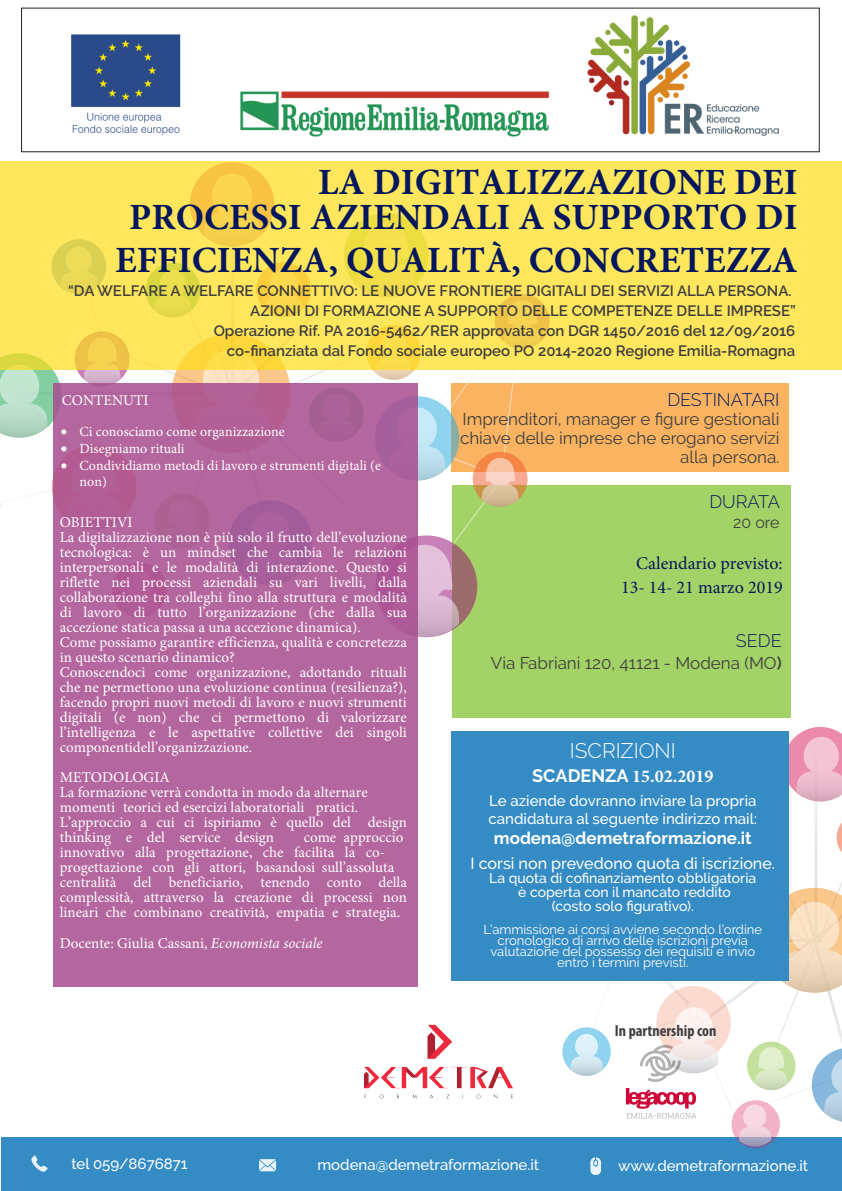
<style>
.page{position:relative;width:842px;height:1191px;background:#fff}
.page>*{position:absolute;margin:0;border:0;box-sizing:border-box;transform-origin:0 0}
.t1{font:700 37px/35px "Minion Pro";color:#04175c;text-align:right}
.t2{font:300 21px "Raleway";color:#fff}
.t3{font:18px/23.8px "Minion Pro";color:#04175c;text-align:right}
.t4{font:300 18px "Raleway";color:#04175c}
.t5{font:700 18px "Minion Pro";color:#fff}
.t6{font:17px/19px "Raleway";color:#3e3e3f;text-align:right}
.t7{font:700 17px "Raleway";color:#fff}
.t8{font:500 16px "Raleway";color:#fff}
.t9{font:700 condensed 16px "Myriad Pro";color:#3e3e3f}
.t10{font:16px "Raleway";color:#3e3e3f}
.t11{font:15px/15px "Minion Pro";color:#fff}
.t12{font:600 15px/20px "Raleway";color:#3e3e3f;text-align:right}
.t13{font:500 15px/18px "Raleway";color:#fff}
.t14{font:14px/16.8px "Minion Pro";color:#fff}
.t15{font:500 14px/14px "Raleway";color:#fff;text-align:center}
.t16{font:13px/11px "Raleway";color:#fff;text-align:center}
.s1{font-style:italic}
.s2{font-weight:600}
.s3{font-family:"Raleway"}
</style>
<div class="page">
<div style="left:452px;top:485px;width:338px;height:232px;background:#a3d266"></div>
<div style="left:451px;top:384px;width:337px;height:88px;background:#f9b361"></div>
<img style="left:71px;top:15px;width:708px;height:121px">
<img style="left:364px;top:1024px;width:149px;height:75px">
<div style="left:1px;top:1137px;width:841px;height:54px;background:#358cc4"></div>
<svg style="left:75px;top:331px;width:55px;height:55px"></svg>
<svg style="left:84px;top:370px;width:37px;height:13px"></svg>
<svg style="left:375px;top:370px;width:37px;height:10px"></svg>
<svg style="left:0;top:370px;width:60px;height:68px;background:#b1ddc3"></svg>
<svg style="left:376px;top:535px;width:101px;height:102px"></svg>
<svg style="left:417px;top:545px;width:42px;height:92px;background:#d0aac2"></svg>
<div style="left:172px;top:334px;width:119px;height:119px;background:#fac78b;border-radius:50%"></div>
<svg style="left:191px;top:370px;width:69px;height:13px"></svg>
<svg style="left:375px;top:396px;width:84px;height:84px"></svg>
<svg style="left:417px;top:407px;width:28px;height:73px;background:#b4d9ec"></svg>
<svg style="left:473px;top:452px;width:55px;height:54px"></svg>
<svg style="left:482px;top:458px;width:36px;height:48px;background:#e7b995"></svg>
<svg style="left:563px;top:801px;width:279px;height:318px"></svg>
<svg style="left:747px;top:1041px;width:48px;height:49px"></svg>
<svg style="left:755px;top:1047px;width:32px;height:43px"></svg>
<svg style="left:562px;top:1027px;width:49px;height:48px"></svg>
<svg style="left:570px;top:1033px;width:33px;height:42px"></svg>
<svg style="left:837px;top:813px;width:5px;height:48px"></svg>
<svg style="left:731px;top:1100px;width:49px;height:48px"></svg>
<svg style="left:739px;top:1104px;width:32px;height:42px"></svg>
<div style="left:656px;top:986px;width:75px;height:74px;background:#fbdad0;border-radius:50%"></div>
<svg style="left:674px;top:1007px;width:44px;height:66px"></svg>
<svg style="left:789px;top:727px;width:53px;height:74px;background:#edb2c6"></svg>
<svg style="left:762px;top:887px;width:80px;height:105px;background:#f4d8b7"></svg>
<svg style="left:812px;top:1047px;width:30px;height:75px"></svg>
<div style="left:53px;top:383px;width:364px;height:603px;background:linear-gradient(to bottom,#b1639b,#b567a0)"></div>
<svg style="left:32px;top:1155px;width:16px;height:16px"></svg>
<svg style="left:259px;top:1159px;width:17px;height:12px"></svg>
<svg style="left:590px;top:1157px;width:11px;height:18px"></svg>
<div style="left:451px;top:731px;width:338px;height:250px;background:#358cc4"></div>
<svg style="left:0;top:161px;width:842px;height:209px;background:#fce359"></svg>
<img style="left:618px;top:1039px;width:85px;height:80px">
<h1 class="t1" style="left:129px;top:164px;width:670px">LA DIGITALIZZAZIONE DEI<br>PROCESSI AZIENDALI A SUPPORTO DI</h1>
<h1 class="t1" style="left:115px;top:242px;width:684px">EFFICIENZA, QUALITÀ, CONCRETEZZA</h1>
<p class="t12" style="left:68px;top:280px;width:729px">“DA WELFARE A WELFARE CONNETTIVO: LE NUOVE FRONTIERE DIGITALI DEI SERVIZI ALLA PERSONA.<br>AZIONI DI FORMAZIONE A SUPPORTO DELLE COMPETENZE DELLE IMPRESE”<br>Operazione Rif. PA 2016-5462/RER approvata con DGR 1450/2016 del 12/09/2016<br>co-finanziata dal Fondo sociale europeo PO 2014-2020 Regione Emilia-Romagna</p>
<p class="t11" style="left:62px;top:392px;width:88px">CONTENUTI</p>
<p class="t14" style="left:61px;top:423px;width:225px">• Ci conosciamo come organizzazione</p>
<p class="t14" style="left:61px;top:440px;width:125px">• Disegniamo rituali</p>
<p class="t14" style="left:80px;top:457px;width:303px;text-indent:-19px">• Condividiamo metodi di lavoro e strumenti digitali (e non)</p>
<p class="t11" style="left:60px;top:515px;width:349px">OBIETTIVI<br>La digitalizzazione non è più solo il frutto dell’evoluzione tecnologica: è un mindset che cambia le relazioni interpersonali e le modalità di interazione. Questo si riflette nei processi aziendali su vari livelli, dalla collaborazione tra colleghi fino alla struttura e modalità di lavoro di tutto l’organizzazione (che dalla sua accezione statica passa a una accezione dinamica).<br>Come possiamo garantire efficienza, qualità e concretezza in questo scenario dinamico?<br>Conoscendoci come organizzazione, adottando rituali che ne permettono una evoluzione continua (resilienza?), facendo propri nuovi metodi di lavoro e nuovi strumenti digitali (e non) che ci permettono di valorizzare l’intelligenza e le aspettative collettive dei singoli componentidell’organizzazione.</p>
<p class="t11" style="left:60px;top:770px;width:349px">METODOLOGIA<br>La formazione verrà condotta in modo da alternare momenti teorici ed esercizi laboratoriali pratici.<br>L’approccio a cui ci ispiriamo è quello del design thinking e del service design</p>
<p class="t11" style="left:60px;top:830px;width:349px;text-indent:244px">come approccio innovativo alla progettazione, che facilita la co&shy;progettazione con gli attori, basandosi sull’assoluta centralità del beneficiario, tenendo conto della complessità, attraverso la creazione di processi non lineari che combinano creatività, empatia e strategia.</p>
<p class="t11" style="left:60px;top:935px;width:264px">Docente: Giulia Cassani, <span class="s1">Economista sociale</span></p>
<p class="t4" style="left:667px;top:389px;width:114px">DESTINATARI</p>
<p class="t6" style="left:460px;top:409px;width:321px">Imprenditori, manager e figure gestionali chiave delle imprese che erogano servizi alla persona.</p>
<p class="t4" style="left:709px;top:491px;width:72px">DURATA</p>
<p class="t10" style="left:733px;top:512px;width:48px">20 ore</p>
<p class="t3" style="left:621px;top:551px;width:163px">Calendario previsto:<br>13- 14- 21 marzo 2019</p>
<p class="t4" style="left:736px;top:630px;width:47px">SEDE</p>
<p class="t6" style="left:491px;top:654px;width:292px">Via Fabriani 120, 41121 - Modena (MO<span class="s2">)</span></p>
<h2 class="t2" style="left:570px;top:738px;width:107px">ISCRIZIONI</h2>
<p class="t5" style="left:532px;top:764px;width:183px"><span class="s3">SCADENZA</span> 15.02.2019</p>
<p class="t13" style="left:489px;top:792px;width:270px">Le aziende dovranno inviare la propria candidatura al seguente indirizzo mail:</p>
<p class="t7" style="left:494px;top:828px;width:259px">modena@demetraformazione.it</p>
<p class="t8" style="left:471px;top:854px;width:306px">I corsi non prevedono quota di iscrizione.</p>
<p class="t15" style="left:489px;top:871px;width:269px">La quota di cofinanziamento obbligatoria è coperta con il mancato reddito<br>(costo solo figurativo).</p>
<p class="t16" style="left:484px;top:924px;width:280px">L’ammissione ai corsi avviene secondo l’ordine cronologico di arrivo delle iscrizioni previa valutazione del possesso dei requisiti e invio entro i termini previsti.</p>
<p class="t9" style="left:615px;top:1020px;width:103px">In partnership con</p>
<p class="t13" style="left:71px;top:1155px;width:118px">tel 059/8676871</p>
<p class="t13" style="left:317px;top:1156px;width:223px">modena@demetraformazione.it</p>
<p class="t13" style="left:618px;top:1156px;width:192px">www.demetraformazione.it</p>
</div>
